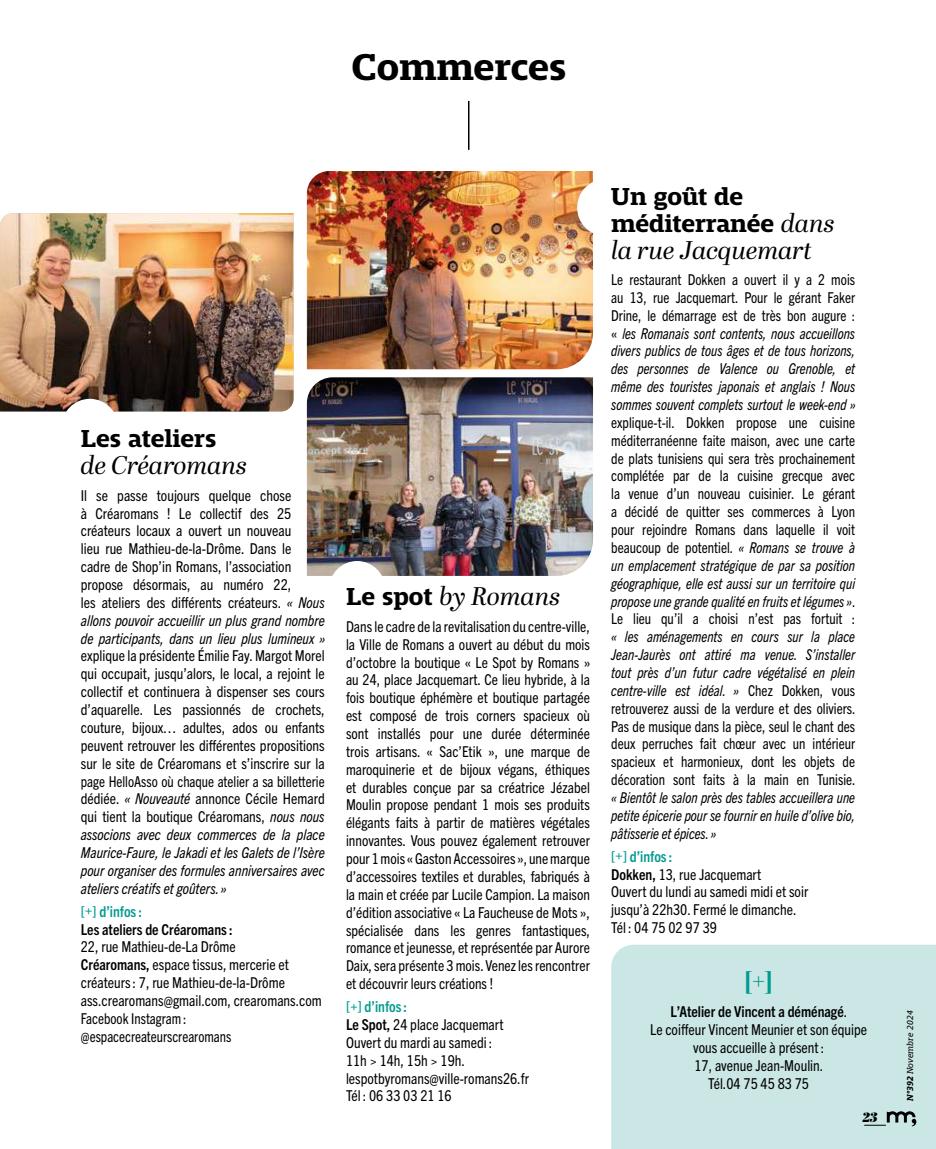
<style>
.page{position:relative;width:936px;height:1149px;background:#fff}
.page>*{position:absolute;margin:0;border:0;box-sizing:border-box;transform-origin:0 0}
.t1{font:700 39px "Mislab Std";color:#000}
.t2{font:italic 25.5px "Abril Display";color:#000}
.t3{font:700 25.5px/27px "Mislab Std";color:#000}
.t4{font:700 24px "Abril Display";color:#009a91}
.t5{font:condensed 15px/17.9px "Trade Gothic Next LT Pro";color:#000}
.t6{font:condensed 15px/17.9px "Trade Gothic Next LT Pro";color:#000;text-align:justify;scale:.96 1}
.t7{font:italic condensed 15px/17.9px "Trade Gothic Next LT Pro";color:#000;text-align:justify;scale:.96 1}
.t8{font:700 condensed 15px "Trade Gothic Next LT Pro";color:#000}
.t9{font:700 condensed 15px "Trade Gothic Next LT Pro";color:#009a91}
.t10{font:italic 13.35px "Abril Display Bl";color:#000}
.t11{font:italic 9px "Mislab Std";color:#000}
.s1{font-style:italic}
.s2{font-weight:700}
.s3{font-family:"Mislab Std";font-weight:700;font-style:normal}
.s4{font-weight:700;color:#009a91}
.s5{font-family:"Abril Display";font-weight:400;font-style:italic}
.s6{font-style:normal}
</style>
<div class="page">
<hr style="left:468px;top:101px;width:1px;height:49px;background:#000">
<img style="left:0;top:213px;width:293px;height:198px">
<img style="left:307px;top:171px;width:286px;height:198px">
<div style="left:611px;top:944px;width:324px;height:204px;background:#cbe7e5"></div>
<div style="left:62px;top:398px;width:56px;height:57px;background:#fff;border-radius:50%"></div>
<div style="left:577px;top:179px;width:54px;height:57px;background:#fff;border-radius:50%"></div>
<img style="left:307px;top:377px;width:286px;height:198px">
<div style="left:329px;top:561px;width:56px;height:56px;background:#fff;border-radius:50%"></div>
<svg style="left:864px;top:1110px;width:52px;height:15px"></svg>
<h1 class="t1" style="left:351px;top:48px;width:216px">Commerces</h1>
<h2 class="t3" style="left:81px;top:425px;width:137px">Les ateliers</h2>
<h2 class="t2" style="left:81px;top:447px;width:168px">de Créaromans</h2>
<p class="t5" style="left:81px;top:485px;width:246px">Il se passe toujours quelque chose<br>à Créaromans ! Le collectif des 25 créateurs locaux a ouvert un nouveau<br>lieu rue Mathieu-de-la-Drôme. Dans le<br>cadre de Shop’in Romans, l’association propose désormais, au numéro 22,<br>les ateliers des différents créateurs. <span class="s1">« Nous allons pouvoir accueillir un plus grand nombre de participants, dans un lieu plus lumineux »</span></p>
<p class="t5" style="left:81px;top:646px;width:245px;text-align:justify">explique la présidente Émilie Fay. Margot Morel qui occupait, jusqu’alors, le local, a rejoint le collectif et continuera à dispenser ses cours d’aquarelle. Les passionnés de crochets, couture, bijoux… adultes, ados ou enfants peuvent retrouver les différentes propositions sur le site de Créaromans et s’inscrire sur la page HelloAsso où chaque atelier a sa billetterie dédiée. <span class="s1">« Nouveauté</span> annonce Cécile Hemard qui tient la boutique Créaromans, <span class="s1">nous nous associons avec deux commerces de la place Maurice-Faure, le Jakadi et les Galets de l’Isère pour organiser des formules anniversaires avec ateliers créatifs et goûters. »</span></p>
<p class="t9" style="left:81px;top:900px;width:62px">[+] d’infos :</p>
<p class="t8" style="left:81px;top:918px;width:153px">Les ateliers de Créaromans :</p>
<p class="t5" style="left:81px;top:936px;width:242px">22, rue Mathieu-de-La Drôme<br><span class="s2">Créaromans,</span> espace tissus, mercerie et créateurs : 7, rue Mathieu-de-la-Drôme ass.crearomans@gmail.com, crearomans.com Facebook Instagram : @espacecreateurscrearomans</p>
<h2 class="t2" style="left:346px;top:578px;width:216px"><span class="s3">Le spot</span> by Romans</h2>
<p class="t5" style="left:346px;top:616px;width:246px;text-align:justify">Dans le cadre de la revitalisation du centre-ville, la Ville de Romans a ouvert au début du mois d’octobre la boutique « Le Spot by Romans » au 24, place Jacquemart. Ce lieu hybride, à la fois boutique éphémère et boutique partagée est composé de trois corners spacieux où sont installés pour une durée déterminée trois artisans. « Sac’Etik », une marque de maroquinerie et de bijoux végans, éthiques et durables conçue par sa créatrice Jézabel Moulin propose pendant 1 mois ses produits élégants faits à partir de matières végétales innovantes. Vous pouvez également retrouver pour 1 mois « Gaston Accessoires », une marque d’accessoires textiles et durables, fabriqués à la main et créée par Lucile Campion. La maison d’édition associative « La Faucheuse de Mots », spécialisée dans les genres fantastiques, romance et jeunesse, et représentée par Aurore Daix, sera présente 3 mois. Venez les rencontrer et découvrir leurs créations !</p>
<p class="t5" style="left:346px;top:996px;width:184px"><span class="s4">[+] d’infos :<br></span><span class="s2">Le Spot,</span> 24 place Jacquemart<br>Ouvert du mardi au samedi :<br>11h &gt; 14h, 15h &gt; 19h. lespotbyromans@ville-romans26.fr<br>Tél : 06 33 03 21 16</p>
<h2 class="t3" style="left:611px;top:183px;width:225px">Un goût de méditerranée <span class="s5">dans</span></h2>
<h2 class="t2" style="left:611px;top:231px;width:202px">la rue Jacquemart</h2>
<p class="t7" style="left:611px;top:269px;width:256px"><span class="s6">Le restaurant Dokken a ouvert il y a 2 mois au 13, rue Jacquemart. Pour le gérant Faker Drine, le démarrage est de très bon augure : «</span> les Romanais sont contents, nous accueillons divers publics de tous âges et de tous horizons, des personnes de Valence ou Grenoble, et même des touristes japonais et anglais ! Nous sommes souvent complets surtout le week-end »</p>
<p class="t6" style="left:611px;top:412px;width:256px">explique-t-il. Dokken propose une cuisine méditerranéenne faite maison, avec une carte de plats tunisiens qui sera très prochainement complétée par de la cuisine grecque avec la venue d’un nouveau cuisinier. Le gérant a décidé de quitter ses commerces à Lyon pour rejoindre Romans dans laquelle il voit beaucoup de potentiel. <span class="s1">« Romans se trouve à un emplacement stratégique de par sa position géographique, elle est aussi sur un territoire qui propose une grande qualité en fruits et légumes »</span>.<br>Le lieu qu’il a choisi n’est pas fortuit :</p>
<p class="t6" style="left:611px;top:626px;width:256px"><span class="s1">« les aménagements en cours sur la place Jean-Jaurès ont attiré ma venue. S’installer tout près d’un futur cadre végétalisé en plein centre-ville est idéal. »</span> Chez Dokken, vous retrouverez aussi de la verdure et des oliviers.<br>Pas de musique dans la pièce, seul le chant des deux perruches fait chœur avec un intérieur spacieux et harmonieux, dont les objets de décoration sont faits à la main en Tunisie.</p>
<p class="t7" style="left:611px;top:787px;width:255px">« Bientôt le salon près des tables accueillera une petite épicerie pour se fournir en huile d’olive bio, pâtisserie et épices. »</p>
<p class="t5" style="left:611px;top:846px;width:198px"><span class="s4">[+] d’infos :<br></span><span class="s2">Dokken,</span> 13, rue Jacquemart<br>Ouvert du lundi au samedi midi et soir jusqu’à 22h30. Fermé le dimanche.<br>Tél : 04 75 02 97 39</p>
<h3 class="t4" style="left:744px;top:965px;width:30px">[+]</h3>
<p class="t5" style="left:650px;top:1001px;width:218px;text-align:center"><span class="s2">L’Atelier de Vincent a déménagé</span>.<br>Le coiffeur Vincent Meunier et son équipe vous accueille à présent :<br>17, avenue Jean-Moulin.<br>Tél.04 75 45 83 75</p>
<p class="t11" style="left:905px;top:1100px;width:92px;rotate:-90deg"><span class="s2">N°392</span> Novembre 2024</p>
<p class="t10" style="left:862px;top:1107px;width:17px">23</p>
</div>
